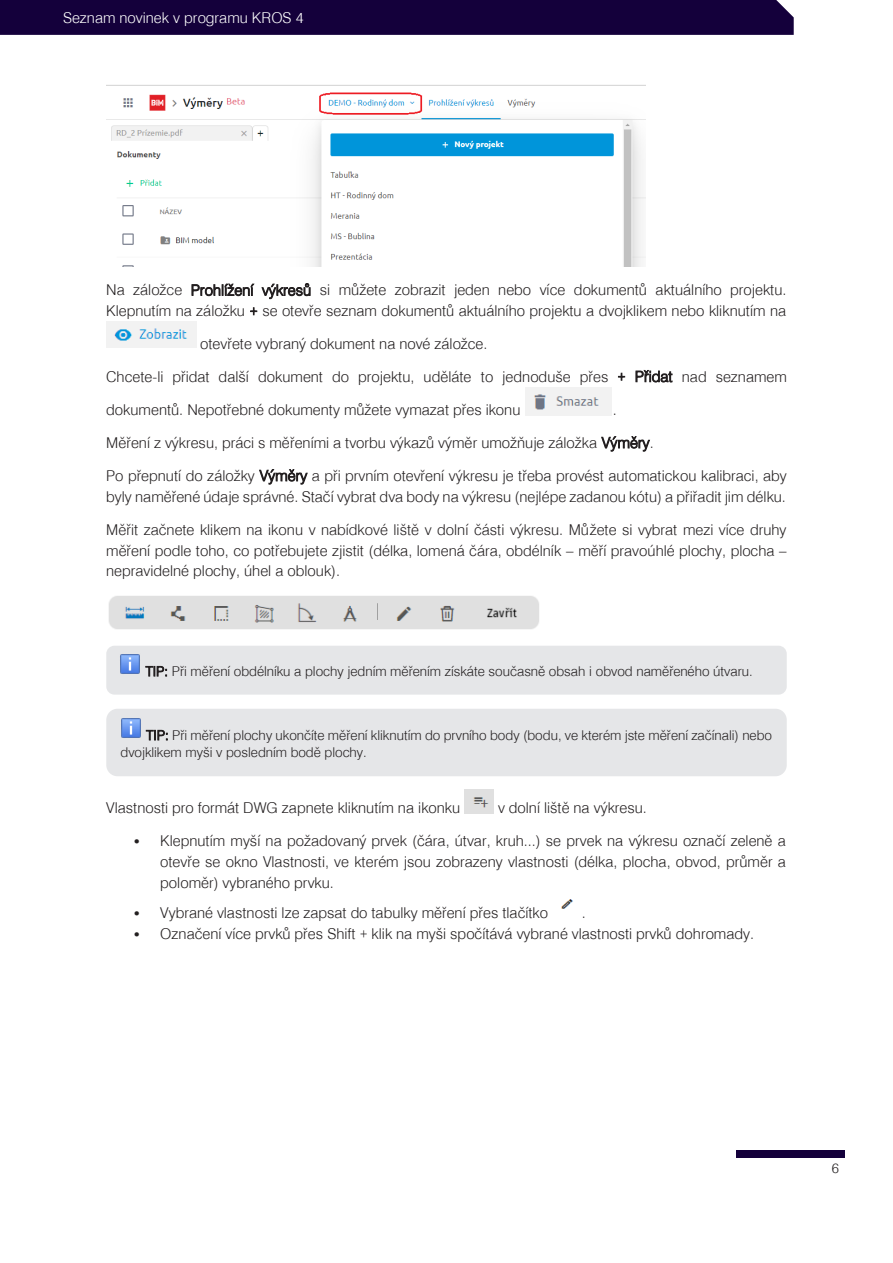
<style>
.page{position:relative;width:893px;height:1263px;background:#fff}
.page>*{position:absolute;margin:0;border:0;box-sizing:border-box;transform-origin:0 0}
.t1{font:300 15px/33px "Swiss 721 TL";color:#231f20}
.t2{font:300 15px "Swiss 721 TL";color:#fff}
.t3{font:300 13.5px/17.2px "Swiss 721 TL";color:#231f20}
.s1{font-family:"Calibri"}
</style>
<div class="page">
<div style="left:736px;top:1150px;width:108px;height:7px;background:#14003b"></div>
<div style="left:0;top:0;width:794px;height:35px;background:#14003b"></div>
<img style="left:106px;top:85px;width:540px;height:181px">
<img style="left:106px;top:322px;width:90px;height:25px">
<img style="left:525px;top:387px;width:87px;height:28px">
<img style="left:109px;top:596px;width:430px;height:33px">
<img style="left:465px;top:790px;width:29px;height:23px">
<img style="left:561px;top:899px;width:12px;height:10px">
<div style="left:106px;top:646px;width:681px;height:49px;background:#e5e6e8;border-radius:8px"></div>
<div style="left:106px;top:709px;width:681px;height:67px;background:#e5e6e8;border-radius:11px"></div>
<img style="left:120px;top:654px;width:20px;height:20px">
<img style="left:121px;top:718px;width:20px;height:20px">
<p class="t2" style="left:63px;top:8px;width:242px">Seznam novinek v programu KROS 4</p>
<p class="t1" style="left:106px;top:279px;width:682px;line-height:20.9px">Na záložce Prohlížení výkresů si můžete zobrazit jeden nebo více dokumentů aktuálního projektu.<br>Klepnutím na záložku + se otevře seznam dokumentů aktuálního projektu a dvojklikem nebo kliknutím na</p>
<p class="t1" style="left:106px;top:326px;width:682px;text-indent:94px">otevřete vybraný dokument na nové záložce.<br>Chcete-li přidat další dokument do projektu, uděláte to jednoduše přes + Přidat nad seznamem</p>
<p class="t1" style="left:106px;top:393px;width:416px">dokumentů. Nepotřebné dokumenty můžete vymazat přes ikonu</p>
<p class="t1" style="left:106px;top:393px;width:682px;text-indent:506px">.<br>Měření z výkresu, práci s měřeními a tvorbu výkazů výměr umožňuje záložka Výměry.<br>Po přepnutí do záložky Výměry a při prvním otevření výkresu je třeba provést automatickou kalibraci, aby</p>
<p class="t1" style="left:106px;top:479px;width:682px">byly naměřené údaje správné. Stačí vybrat dva body na výkresu (nejlépe zadanou kótu) a přiřadit jim délku.<br>Měřit začnete klikem na ikonu v nabídkové liště v dolní části výkresu. Můžete si vybrat mezi více druhy</p>
<p class="t1" style="left:106px;top:539px;width:682px;line-height:20.7px">měření podle toho, co potřebujete zjistit (délka, lomená čára, obdélník – měří pravoúhlé plochy, plocha – nepravidelné plochy, úhel a oblouk).</p>
<p class="t3" style="left:146px;top:662px;width:609px">TIP: Při měření obdélníku a plochy jedním měřením získáte současně obsah i obvod naměřeného útvaru.</p>
<p class="t3" style="left:120px;top:726px;width:653px;text-indent:26px">TIP: Při měření plochy ukončíte měření kliknutím do prvního body (bodu, ve kterém jste měření začínali) nebo dvojklikem myši v posledním bodě plochy.</p>
<p class="t1" style="left:106px;top:791px;width:356px">Vlastnosti pro formát DWG zapnete kliknutím na ikonku</p>
<p class="t1" style="left:498px;top:791px;width:150px">v dolní liště na výkresu.</p>
<p class="t1" style="left:160px;top:830px;width:627px;line-height:20.9px;text-align:justify;text-indent:-27px"><span class="s1">•</span> Klepnutím myší na požadovaný prvek (čára, útvar, kruh...) se prvek na výkresu označí zeleně a otevře se okno Vlastnosti, ve kterém jsou zobrazeny vlastnosti (délka, plocha, obvod, průměr a poloměr) vybraného prvku.</p>
<p class="t1" style="left:133px;top:896px;width:416px"><span class="s1">•</span> Vybrané vlastnosti lze zapsat do tabulky měření přes tlačítko</p>
<p class="t1" style="left:582px;top:896px;width:5px">.</p>
<p class="t1" style="left:133px;top:917px;width:622px"><span class="s1">•</span> Označení více prvků přes Shift + klik na myši spočítává vybrané vlastnosti prvků dohromady.</p>
<p class="t3" style="left:832px;top:1159px;width:9px">6</p>
</div>
